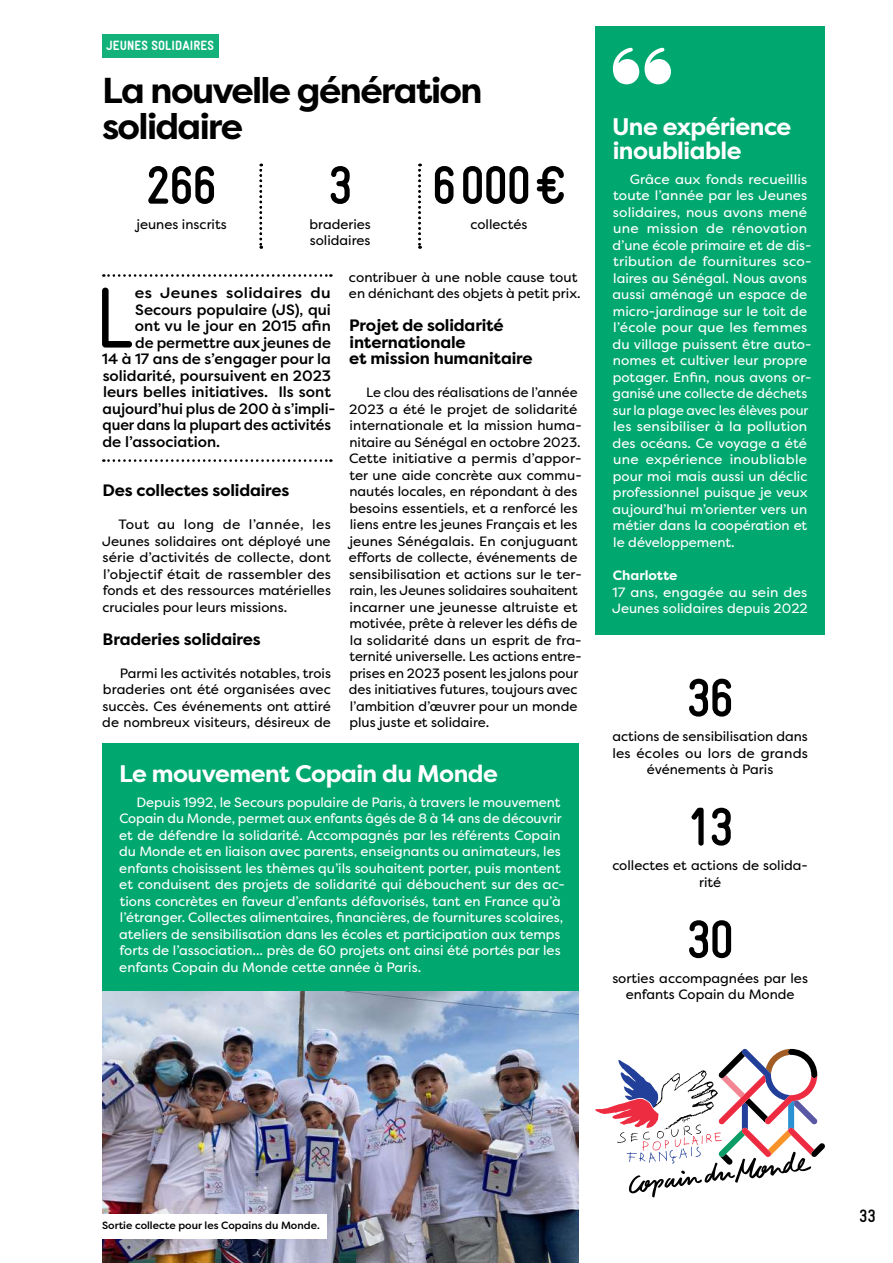
<style>
.page{position:relative;width:893px;height:1263px;background:#fff}
.page>*{position:absolute;margin:0;border:0;box-sizing:border-box;transform-origin:0 0}
.t1{font:85.95px "Gravur Condensed Pro";color:#000}
.t2{font:700 54px "Gravur Condensed Pro";letter-spacing:-.03em;color:#000}
.t3{font:700 36px/36px "Filson Pro";letter-spacing:-.045em;color:#000}
.t4{font:700 24px/24px "Filson Pro";letter-spacing:-.02em;color:#fff}
.t5{font:700 18px "Gravur Condensed Pro";color:#000}
.t6{font:700 16.5px/16.5px "Filson Pro";letter-spacing:-.01em;color:#000}
.t7{font:500 15px "Filson Pro";color:#000}
.t8{font:500 15px "Filson Pro";color:#000;scale:.95 1}
.t9{font:500 15px "Filson Pro";letter-spacing:.025em;color:#000;scale:1.05 1}
.t10{font:13.5px/16.5px "Filson Pro";color:#fff}
.t11{font:13.5px/16.5px "Filson Pro";color:#000}
.t12{font:900 13.5px "Gravur Condensed Pro";letter-spacing:.01em;color:#fff}
.t13{font:700 13.5px "Filson Pro";color:#fff}
.t14{font:500 10.5px "Filson Pro";color:#000}
</style>
<div class="page">
<svg style="left:103px;top:274px;width:228px;height:3px"></svg>
<svg style="left:103px;top:459px;width:228px;height:3px"></svg>
<svg style="left:260px;top:164px;width:2px;height:85px"></svg>
<svg style="left:418px;top:164px;width:3px;height:85px"></svg>
<div style="left:102px;top:34px;width:116px;height:24px;background:#13b27b"></div>
<div style="left:595px;top:26px;width:230px;height:608px;background:#00a870"></div>
<div style="left:102px;top:744px;width:476px;height:249px;background:#00a870"></div>
<svg style="left:595px;top:1049px;width:230px;height:148px"></svg>
<img style="left:102px;top:991px;width:476px;height:272px">
<div style="left:95px;top:1214px;width:232px;height:25px;background:#fff"></div>
<p class="t12" style="left:106px;top:38px;width:109px">JEUNES SOLIDAIRES</p>
<h3 class="t3" style="left:102px;top:73px;width:382px">La nouvelle génération solidaire</h3>
<h2 class="t2" style="left:146px;top:155px;width:73px">266</h2>
<p class="t11" style="left:136px;top:215px;width:92px">jeunes inscrits</p>
<h2 class="t2" style="left:328px;top:155px;width:26px">3</h2>
<p class="t11" style="left:309px;top:215px;width:63px">braderies solidaires</p>
<h2 class="t2" style="left:432px;top:155px;width:136px">6000€</h2>
<p class="t11" style="left:470px;top:215px;width:58px">collectés</p>
<h1 class="t1" style="left:94px;top:271px;width:42px">L</h1>
<p class="t9" style="left:135px;top:282px;width:188px">es Jeunes solidaires du</p>
<p class="t7" style="left:135px;top:299px;width:197px">Secours populaire (JS), qui</p>
<p class="t7" style="left:135px;top:315px;width:197px">ont vu le jour en 2015 afin</p>
<p class="t7" style="left:135px;top:332px;width:197px">de permettre aux jeunes de</p>
<p class="t7" style="left:102px;top:348px;width:230px">14 à 17 ans de s’engager pour la</p>
<p class="t7" style="left:103px;top:365px;width:230px">solidarité, poursuivent en 2023</p>
<p class="t7" style="left:103px;top:381px;width:229px">leurs belles initiatives. Ils sont</p>
<p class="t7" style="left:103px;top:398px;width:234px">aujourd’hui plus de 200 à s’impli-</p>
<p class="t8" style="left:103px;top:414px;width:242px">quer dans la plupart des activités</p>
<p class="t7" style="left:103px;top:431px;width:119px">de l’association.</p>
<p class="t6" style="left:103px;top:482px;width:188px">Des collectes solidaires</p>
<p class="t11" style="left:102px;top:516px;width:230px;text-align:justify;text-indent:16px">Tout au long de l’année, les Jeunes solidaires ont déployé une série d’activités de collecte, dont l’objectif était de rassembler des fonds et des ressources matérielles cruciales pour leurs missions.</p>
<p class="t6" style="left:103px;top:631px;width:160px">Braderies solidaires</p>
<p class="t11" style="left:102px;top:664px;width:230px;text-align:justify;text-indent:17px">Parmi les activités notables, trois braderies ont été organisées avec succès. Ces événements ont attiré de nombreux visiteurs, désireux de</p>
<p class="t11" style="left:349px;top:268px;width:233px">contribuer à une noble cause tout en dénichant des objets à petit prix.</p>
<p class="t6" style="left:349px;top:317px;width:185px">Projet de solidarité internationale<br>et mission humanitaire</p>
<p class="t11" style="left:349px;top:384px;width:234px;text-indent:17px">Le clou des réalisations de l’année 2023 a été le projet de solidarité internationale et la mission huma&shy;nitaire au Sénégal en octobre 2023.<br>Cette initiative a permis d’appor&shy;ter une aide concrète aux commu&shy;nautés locales, en répondant à des besoins essentiels, et a renforcé les liens entre les jeunes Français et les jeunes Sénégalais. En conjuguant efforts de collecte, événements de sensibilisation et actions sur le ter&shy;rain, les Jeunes solidaires souhaitent incarner une jeunesse altruiste et motivée, prête à relever les défis de la solidarité dans un esprit de fra&shy;ternité universelle. Les actions entre&shy;prises en 2023 posent les jalons pour des initiatives futures, toujours avec l’ambition d’œuvrer pour un monde plus juste et solidaire.</p>
<h3 class="t4" style="left:119px;top:762px;width:381px">Le mouvement Copain du Monde</h3>
<p class="t10" style="left:119px;top:793px;width:447px;text-indent:17px">Depuis 1992, le Secours populaire de Paris, à travers le mouvement Copain du Monde, permet aux enfants âgés de 8 à 14 ans de découvrir et de défendre la solidarité. Accompagnés par les référents Copain du Monde et en liaison avec parents, enseignants ou animateurs, les enfants choisissent les thèmes qu’ils souhaitent porter, puis montent et conduisent des projets de solidarité qui débouchent sur des ac&shy;tions concrètes en faveur d’enfants défavorisés, tant en France qu’à l’étranger. Collectes alimentaires, financières, de fournitures scolaires, ateliers de sensibilisation dans les écoles et participation aux temps forts de l’association... près de 60 projets ont ainsi été portés par les enfants Copain du Monde cette année à Paris.</p>
<h3 class="t4" style="left:612px;top:115px;width:181px">Une expérience inoubliable</h3>
<p class="t10" style="left:612px;top:170px;width:201px;text-indent:17px">Grâce aux fonds recueillis toute l’année par les Jeunes solidaires, nous avons mené une mission de rénovation d’une école primaire et de dis&shy;tribution de fournitures sco&shy;laires au Sénégal. Nous avons aussi aménagé un espace de micro-jardinage sur le toit de l’école pour que les femmes du village puissent être auto&shy;nomes et cultiver leur propre potager. Enfin, nous avons or&shy;ganisé une collecte de déchets sur la plage avec les élèves pour les sensibiliser à la pollution des océans. Ce voyage a été une expérience inoubliable pour moi mais aussi un déclic professionnel puisque je veux aujourd’hui m’orienter vers un métier dans la coopération et le développement.</p>
<p class="t13" style="left:613px;top:567px;width:66px">Charlotte</p>
<p class="t10" style="left:612px;top:583px;width:197px">17 ans, engagée au sein des<br>Jeunes solidaires depuis 2022</p>
<h2 class="t2" style="left:686px;top:668px;width:50px">36</h2>
<p class="t11" style="left:612px;top:728px;width:197px;text-align:center">actions de sensibilisation dans les écoles ou lors de grands événements à Paris</p>
<h2 class="t2" style="left:687px;top:797px;width:49px">13</h2>
<p class="t11" style="left:612px;top:857px;width:197px;text-align:center">collectes et actions de solida&shy;rité</p>
<h2 class="t2" style="left:686px;top:910px;width:50px">30</h2>
<p class="t11" style="left:612px;top:970px;width:197px;text-align:center">sorties accompagnées par les enfants Copain du Monde</p>
<p class="t14" style="left:102px;top:1218px;width:219px">Sortie collecte pour les Copains du Monde.</p>
<h3 class="t5" style="left:859px;top:1206px;width:18px">33</h3>
</div>
